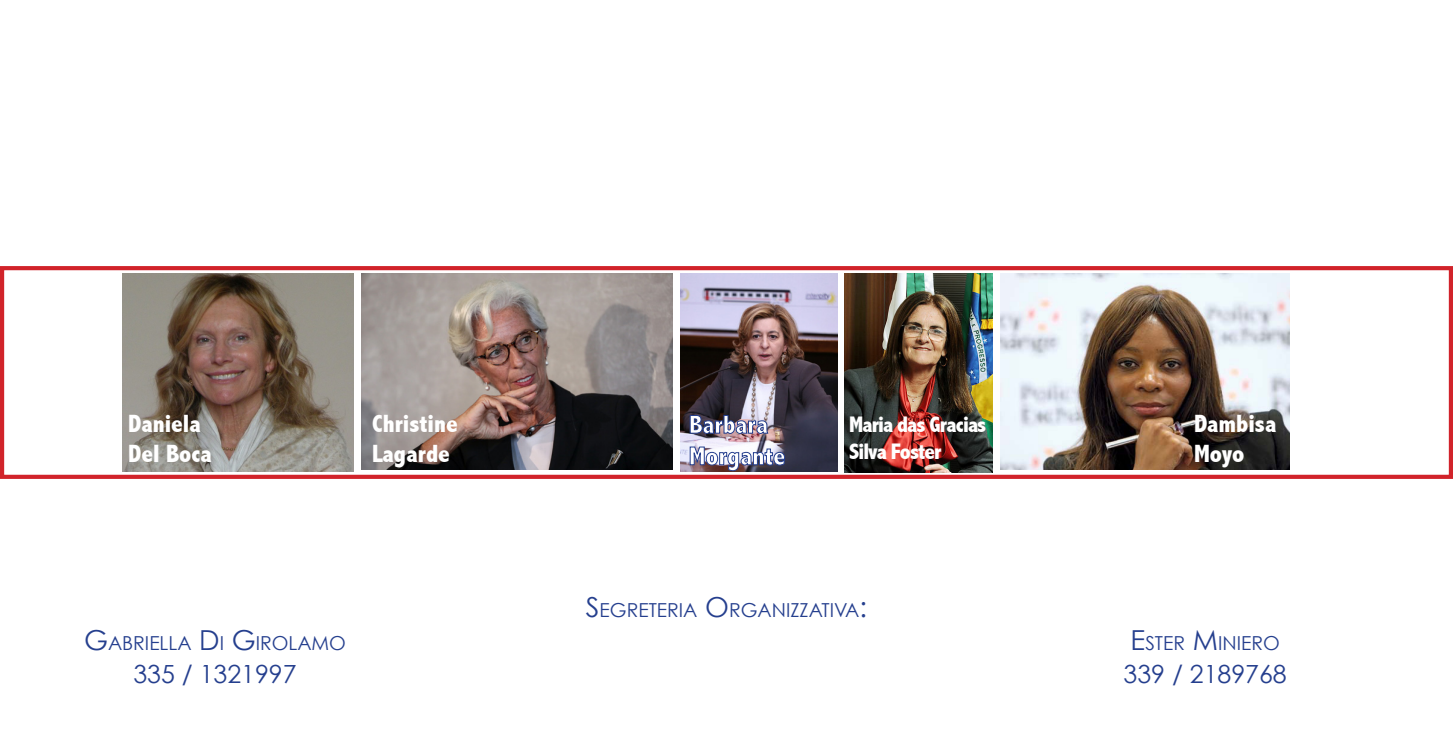
<style>
.page{position:relative;width:1453px;height:745px;background:#fff}
.page>*{position:absolute;margin:0;border:0;box-sizing:border-box;transform-origin:0 0}
.t1{font:27.5px "Century Gothic";color:#253f8e}
.t2{font:800 condensed 25px "Abadi";color:#fff}
.t3{font:25px "Century Gothic";color:#253f8e}
.t4{font:800 condensed 22.5px/27px "Abadi";letter-spacing:-.04em;color:#fff}
.t5{font:19.25px "Century Gothic";color:#253f8e}
.s1{font-size:27.5px}
</style>
<div class="page">
<div style="left:0;top:266px;width:1453px;height:212px;border:4px solid #d1232a"></div>
<img style="left:361px;top:273px;width:312px;height:196px">
<img style="left:1000px;top:273px;width:289px;height:196px">
<img style="left:680px;top:273px;width:158px;height:198px">
<img style="left:122px;top:273px;width:231px;height:198px">
<svg style="left:689px;top:446px;width:96px;height:25px"></svg>
<svg style="left:689px;top:414px;width:80px;height:20px"></svg>
<img style="left:844px;top:273px;width:148px;height:199px">
<p class="t2" style="left:128px;top:409px;width:74px">Daniela</p>
<p class="t2" style="left:128px;top:439px;width:85px">Del Boca</p>
<p class="t2" style="left:372px;top:409px;width:87px">Christine</p>
<p class="t2" style="left:372px;top:439px;width:79px">Lagarde</p>
<p class="t4" style="left:849px;top:411px;width:139px">Maria das Gracias<br>Silva Foster</p>
<p class="t5" style="left:586px;top:597px;width:283px"><span class="s1">S</span>EGRETERIA <span class="s1">O</span> RGANIZZATIVA<span class="s1">:</span></p>
<p class="t2" style="left:1194px;top:409px;width:84px">Dambisa</p>
<p class="t2" style="left:1194px;top:439px;width:52px">Moyo</p>
<p class="t1" style="left:0;top:622px;width:55px">G</p>
<p class="t5" style="left:108px;top:630px;width:240px">ABRIELLA <span class="s1">D</span>I <span class="s1">G</span>IROLAMO</p>
<p class="t5" style="left:1130px;top:630px;width:151px"><span class="s1">E</span>STER <span class="s1">M</span>INIERO</p>
<p class="t3" style="left:133px;top:658px;width:165px">335 / 1321997</p>
<p class="t3" style="left:1123px;top:658px;width:165px">339 / 2189768</p>
</div>
